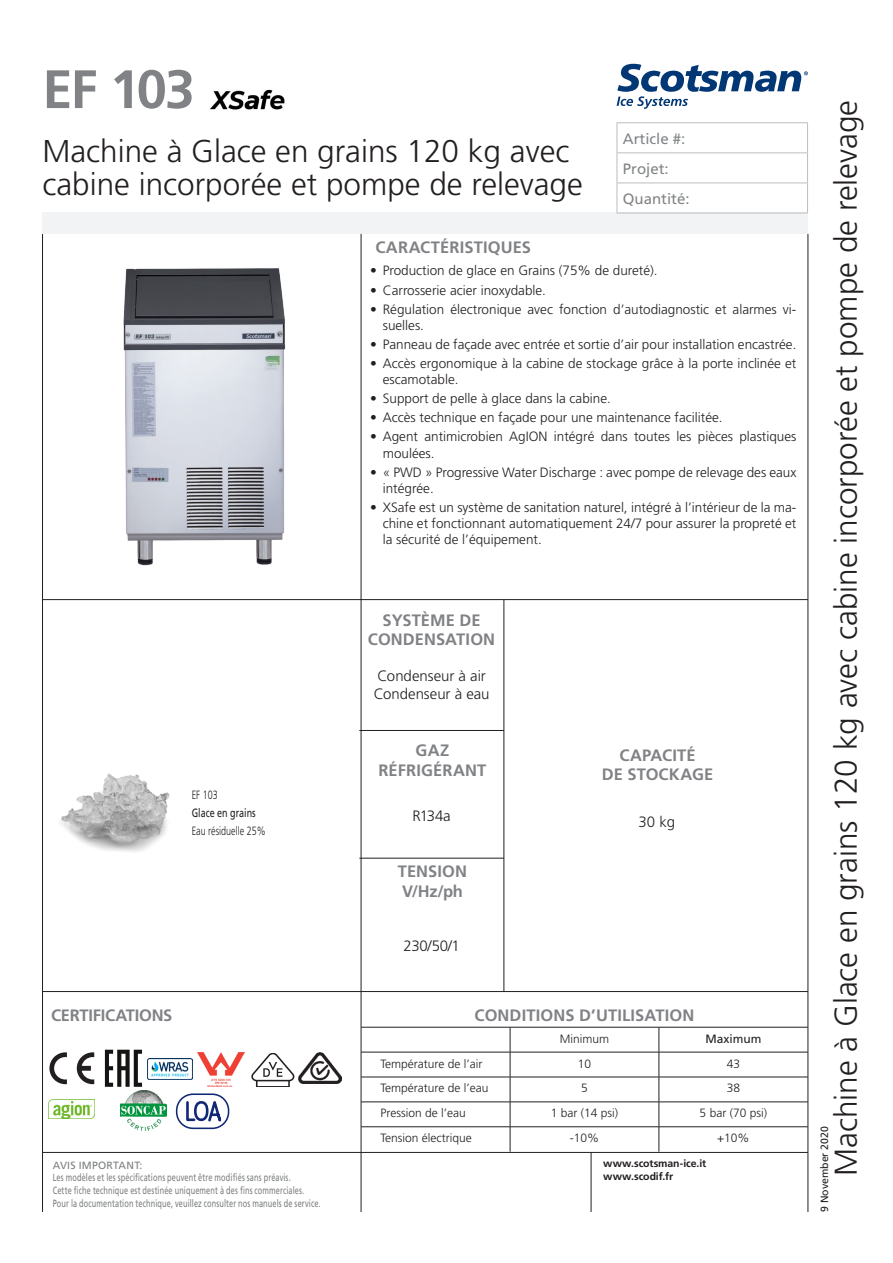
<style>
.page{position:relative;width:893px;height:1263px;background:#fff}
.page>*{position:absolute;margin:0;border:0;box-sizing:border-box;transform-origin:0 0}
.Note_fondo_pagina{font:700 54px "Frutiger";color:#808285}
.Sottotitolo{font:300 31.5px/33px "Frutiger";color:#231f20}
.Note_fondo_pagina-2{font:700 16.5px/19.8px "Frutiger";letter-spacing:.005em;color:#808285;text-align:center}
.Note_fondo_pagina-3{font:700 16.5px "Frutiger";letter-spacing:-.015em;color:#808285}
.Note_fondo_pagina-4{font:300 15px "Frutiger";letter-spacing:-.005em;color:#231f20}
.t1{font:15px/30px "Frutiger";color:#818486}
.t2{font:300 13.5px/16.2px "Frutiger";color:#231f20}
.t3{font:300 12px "Frutiger";color:#231f20}
.t4{font:300 12px "Frutiger";color:#231f20;scale:.75 1}
.t5{font:12px "Frutiger";color:#231f20;scale:.75 1}
.t6{font:12px "Frutiger";color:#231f20}
.t7{font:10.5px/12.6px "Frutiger";letter-spacing:.02em;color:#7c7f7f}
.t8{font:700 10.5px/12.6px "Frutiger";letter-spacing:-.005em;color:#231f20}
.t9{font:10.5px "Frutiger";color:#231f20}
</style>
<div class="page">
<hr style="left:42px;top:234px;width:1px;height:978px;background:#231f20">
<hr style="left:808px;top:234px;width:1px;height:978px;background:#231f20">
<svg style="left:617px;top:64px;width:191px;height:45px"></svg>
<div style="left:43px;top:213px;width:765px;height:21px;background:#f2f3f4"></div>
<hr style="left:43px;top:599px;width:765px;height:1px;background:#231f20">
<hr style="left:359px;top:730px;width:145px;height:1px;background:#231f20">
<hr style="left:359px;top:858px;width:145px;height:1px;background:#231f20">
<hr style="left:504px;top:600px;width:1px;height:391px;background:#231f20">
<hr style="left:43px;top:991px;width:765px;height:1px;background:#231f20">
<hr style="left:591px;top:1152px;width:1px;height:60px;background:#231f20">
<hr style="left:43px;top:1152px;width:765px;height:1px;background:#231f20">
<hr style="left:617px;top:122px;width:191px;height:1px;background:#babdbe">
<svg style="left:617px;top:123px;width:1px;height:29px"></svg>
<svg style="left:807px;top:123px;width:1px;height:29px"></svg>
<hr style="left:617px;top:152px;width:191px;height:1px;background:#babdbe">
<hr style="left:617px;top:153px;width:1px;height:30px;background:#babdbe">
<hr style="left:807px;top:153px;width:1px;height:30px;background:#babdbe">
<hr style="left:617px;top:183px;width:191px;height:1px;background:#babdbe">
<hr style="left:617px;top:183px;width:1px;height:30px;background:#babdbe">
<hr style="left:807px;top:183px;width:1px;height:30px;background:#babdbe">
<hr style="left:617px;top:213px;width:191px;height:1px;background:#babdbe">
<hr style="left:361px;top:234px;width:1px;height:978px;background:#231f20">
<img style="left:123px;top:268px;width:163px;height:298px">
<hr style="left:361px;top:1077px;width:149px;height:1px;background:#231f20">
<hr style="left:510px;top:1077px;width:149px;height:1px;background:#231f20">
<hr style="left:659px;top:1077px;width:149px;height:1px;background:#231f20">
<hr style="left:361px;top:1101px;width:149px;height:1px;background:#231f20">
<hr style="left:510px;top:1101px;width:149px;height:1px;background:#231f20">
<hr style="left:659px;top:1101px;width:149px;height:1px;background:#231f20">
<hr style="left:361px;top:1126px;width:149px;height:1px;background:#231f20">
<hr style="left:510px;top:1126px;width:149px;height:1px;background:#231f20">
<hr style="left:659px;top:1126px;width:149px;height:1px;background:#231f20">
<svg style="left:510px;top:1028px;width:1px;height:124px"></svg>
<svg style="left:659px;top:1028px;width:1px;height:124px"></svg>
<hr style="left:361px;top:1052px;width:149px;height:1px;background:#231f20">
<hr style="left:510px;top:1052px;width:149px;height:1px;background:#231f20">
<hr style="left:659px;top:1052px;width:149px;height:1px;background:#231f20">
<hr style="left:361px;top:1027px;width:149px;height:1px;background:#231f20">
<hr style="left:510px;top:1027px;width:149px;height:1px;background:#231f20">
<hr style="left:659px;top:1027px;width:149px;height:1px;background:#231f20">
<svg style="left:77px;top:1052px;width:17px;height:32px"></svg>
<svg style="left:49px;top:1052px;width:18px;height:32px"></svg>
<svg style="left:105px;top:1050px;width:37px;height:37px"></svg>
<img style="left:147px;top:1059px;width:46px;height:20px">
<img style="left:198px;top:1053px;width:47px;height:33px">
<svg style="left:251px;top:1053px;width:43px;height:34px"></svg>
<img style="left:298px;top:1052px;width:43px;height:32px">
<img style="left:49px;top:1100px;width:46px;height:18px">
<img style="left:120px;top:1091px;width:47px;height:39px">
<div style="left:176px;top:1093px;width:53px;height:36px;border:2px solid #112876;border-radius:16px"></div>
<svg style="left:186px;top:1101px;width:11px;height:21px"></svg>
<div style="left:194px;top:1101px;width:15px;height:20px;border:3px solid #112876;border-radius:50%"></div>
<svg style="left:206px;top:1093px;width:17px;height:29px"></svg>
<img style="left:60px;top:773px;width:110px;height:79px">
<img style="left:210px;top:89px;width:75px;height:21px">
<p class="Note_fondo_pagina" style="left:43px;top:58px;width:154px">EF 103</p>
<p class="Sottotitolo" style="left:43px;top:135px;width:542px">Machine à Glace en grains 120 kg avec cabine incorporée et pompe de relevage</p>
<p class="Note_fondo_pagina-2" style="left:375px;top:237px;width:157px">CARACTÉRISTIQUES</p>
<p class="t1" style="left:623px;top:123px;width:68px">Article #:<br>Projet:<br>Quantité:</p>
<p class="t2" style="left:370px;top:263px;width:289px">• Production de glace en Grains (75% de dureté).</p>
<p class="t2" style="left:370px;top:282px;width:178px">• Carrosserie acier inoxydable.</p>
<p class="t2" style="left:383px;top:301px;width:415px;text-indent:-13px">• Régulation électronique avec fonction d’autodiagnostic et alarmes vi&shy;suelles.</p>
<p class="t2" style="left:370px;top:336px;width:428px">• Panneau de façade avec entrée et sortie d’air pour installation encastrée.</p>
<p class="t2" style="left:383px;top:355px;width:415px;text-indent:-13px">• Accès ergonomique à la cabine de stockage grâce à la porte inclinée et escamotable.</p>
<p class="t2" style="left:370px;top:390px;width:242px">• Support de pelle à glace dans la cabine.</p>
<p class="t2" style="left:370px;top:410px;width:354px">• Accès technique en façade pour une maintenance facilitée.</p>
<p class="t2" style="left:383px;top:429px;width:415px;text-indent:-13px">• Agent antimicrobien AgION intégré dans toutes les pièces plastiques moulées.</p>
<p class="t2" style="left:383px;top:464px;width:415px;text-indent:-13px">• « PWD » Progressive Water Discharge : avec pompe de relevage des eaux intégrée.</p>
<p class="t2" style="left:383px;top:499px;width:415px;text-align:justify;text-indent:-13px">• XSafe est un système de sanitation naturel, intégré à l’intérieur de la ma&shy;chine et fonctionnant automatiquement 24/7 pour assurer la propreté et la sécurité de l’équipement.</p>
<p class="Note_fondo_pagina-2" style="left:368px;top:610px;width:129px">SYSTÈME DE<br>CONDENSATION</p>
<p class="t4" style="left:192px;top:788px;width:36px">EF 103</p>
<p class="t5" style="left:192px;top:805px;width:87px">Glace en grains</p>
<p class="t4" style="left:192px;top:824px;width:100px">Eau résiduelle 25%</p>
<p class="Note_fondo_pagina-3" style="left:51px;top:1006px;width:123px">CERTIFICATIONS</p>
<p class="t7" style="left:53px;top:1159px;width:269px">AVIS IMPORTANT:<br>Les modèles et les spécifications peuvent être modifiés sans préavis.<br>Cette fiche technique est destinée uniquement à des fins commerciales.<br>Pour la documentation technique, veuillez consulter nos manuels de service.</p>
<p class="Note_fondo_pagina-4" style="left:377px;top:667px;width:110px">Condenseur à air</p>
<p class="Note_fondo_pagina-4" style="left:374px;top:685px;width:117px">Condenseur à eau</p>
<p class="Note_fondo_pagina-2" style="left:378px;top:741px;width:109px">GAZ<br>RÉFRIGÉRANT</p>
<p class="Note_fondo_pagina-4" style="left:413px;top:807px;width:40px">R134a</p>
<p class="Note_fondo_pagina-2" style="left:398px;top:861px;width:71px;text-align:left">TENSION<br>V/Hz/ph</p>
<p class="Note_fondo_pagina-4" style="left:404px;top:937px;width:58px">230/50/1</p>
<p class="Note_fondo_pagina-2" style="left:619px;top:745px;width:78px">CAPACITÉ</p>
<p class="Note_fondo_pagina-2" style="left:602px;top:764px;width:113px">DE STOCKAGE</p>
<p class="Note_fondo_pagina-4" style="left:638px;top:813px;width:38px">30 kg</p>
<p class="Note_fondo_pagina-2" style="left:475px;top:1005px;width:221px">CONDITIONS D’UTILISATION</p>
<p class="t3" style="left:560px;top:1032px;width:51px">Minimum</p>
<p class="t6" style="left:705px;top:1031px;width:58px">Maximum</p>
<p class="t3" style="left:381px;top:1056px;width:103px">Température de l’air</p>
<p class="t3" style="left:578px;top:1056px;width:15px">10</p>
<p class="t3" style="left:727px;top:1056px;width:15px">43</p>
<p class="t3" style="left:381px;top:1081px;width:109px">Température de l’eau</p>
<p class="t3" style="left:581px;top:1081px;width:8px">5</p>
<p class="t3" style="left:727px;top:1081px;width:15px">38</p>
<p class="t3" style="left:381px;top:1106px;width:87px">Pression de l’eau</p>
<p class="t3" style="left:551px;top:1106px;width:69px">1 bar (14 psi)</p>
<p class="t3" style="left:700px;top:1106px;width:69px">5 bar (70 psi)</p>
<p class="t3" style="left:381px;top:1131px;width:93px">Tension électrique</p>
<p class="t3" style="left:570px;top:1131px;width:31px">-10%</p>
<p class="t3" style="left:717px;top:1131px;width:34px">+10%</p>
<p class="t8" style="left:603px;top:1157px;width:105px">www.scotsman-ice.it www.scodif.fr</p>
<p class="Sottotitolo" style="left:829px;top:1176px;width:1077px;rotate:-90deg">Machine à Glace en grains 120 kg avec cabine incorporée et pompe de relevage</p>
<p class="t9" style="left:818px;top:1212px;width:87px;rotate:-90deg">9 November 2020</p>
</div>
